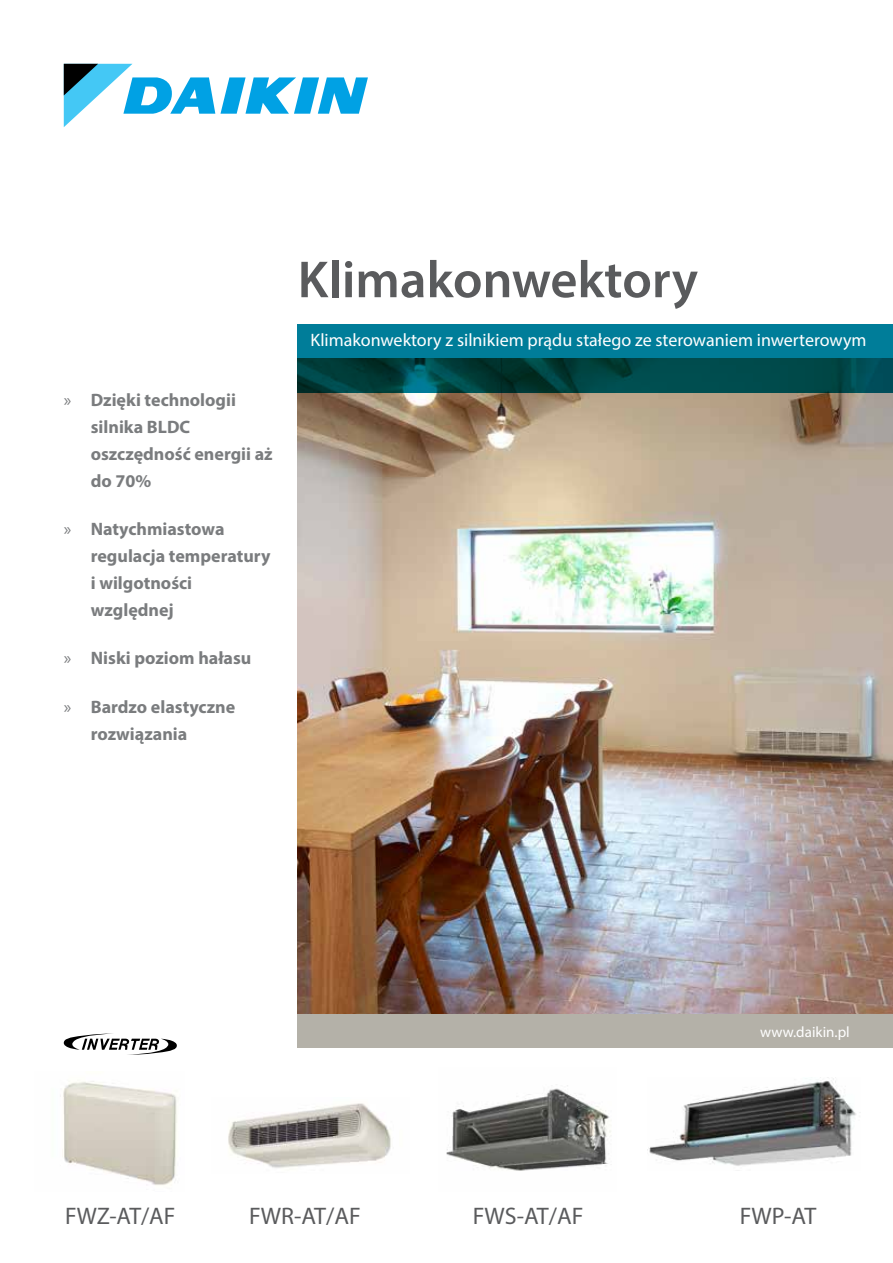
<style>
.page{position:relative;width:893px;height:1263px;background:#fff}
.page>*{position:absolute;margin:0;border:0;box-sizing:border-box;transform-origin:0 0}
.t1{font:600 52.5px "Myriad Pro";color:#5a5b5d}
.t2{font:24px "Myriad Pro";color:#5a5b5d}
.t3{font:700 18px/27px "Myriad Pro";color:#7a7c7e}
.t4{font:18px "Myriad Pro";color:#fff}
.t5{font:15px "Myriad Pro";color:#fff}
.s1{font-weight:400}
</style>
<div class="page">
<div style="left:298px;top:1013px;width:595px;height:34px;background:#b4b1a8"></div>
<img style="left:298px;top:392px;width:595px;height:621px">
<svg style="left:64px;top:64px;width:304px;height:63px"></svg>
<svg style="left:298px;top:324px;width:595px;height:68px;background:#00606e"></svg>
<img style="left:60px;top:1081px;width:117px;height:104px">
<img style="left:228px;top:1103px;width:163px;height:65px">
<img style="left:446px;top:1085px;width:165px;height:86px">
<img style="left:647px;top:1078px;width:209px;height:88px">
<svg style="left:64px;top:1033px;width:113px;height:22px"></svg>
<h1 class="t1" style="left:298px;top:246px;width:402px">Klimakonwektory</h1>
<p class="t3" style="left:91px;top:386px;width:183px;text-indent:-27px"><span class="s1">»</span> Dzięki technologii silnika BLDC oszczędność energii aż do 70%</p>
<p class="t3" style="left:91px;top:515px;width:181px;text-indent:-27px"><span class="s1">»</span> Natychmiastowa regulacja temperatury i wilgotności względnej</p>
<p class="t3" style="left:64px;top:644px;width:189px"><span class="s1">»</span> Niski poziom hałasu</p>
<p class="t3" style="left:91px;top:692px;width:146px;text-indent:-27px"><span class="s1">»</span> Bardzo elastyczne rozwiązania</p>
<p class="t4" style="left:310px;top:329px;width:558px">Klimakonwektory z silnikiem prądu stałego ze sterowaniem inwerterowym</p>
<p class="t5" style="left:760px;top:1023px;width:91px">www.daikin.pl</p>
<h2 class="t2" style="left:65px;top:1201px;width:112px">FWZ-AT/AF</h2>
<h2 class="t2" style="left:249px;top:1201px;width:113px">FWR-AT/AF</h2>
<h2 class="t2" style="left:473px;top:1201px;width:112px">FWS-AT/AF</h2>
<h2 class="t2" style="left:740px;top:1201px;width:78px">FWP-AT</h2>
</div>
